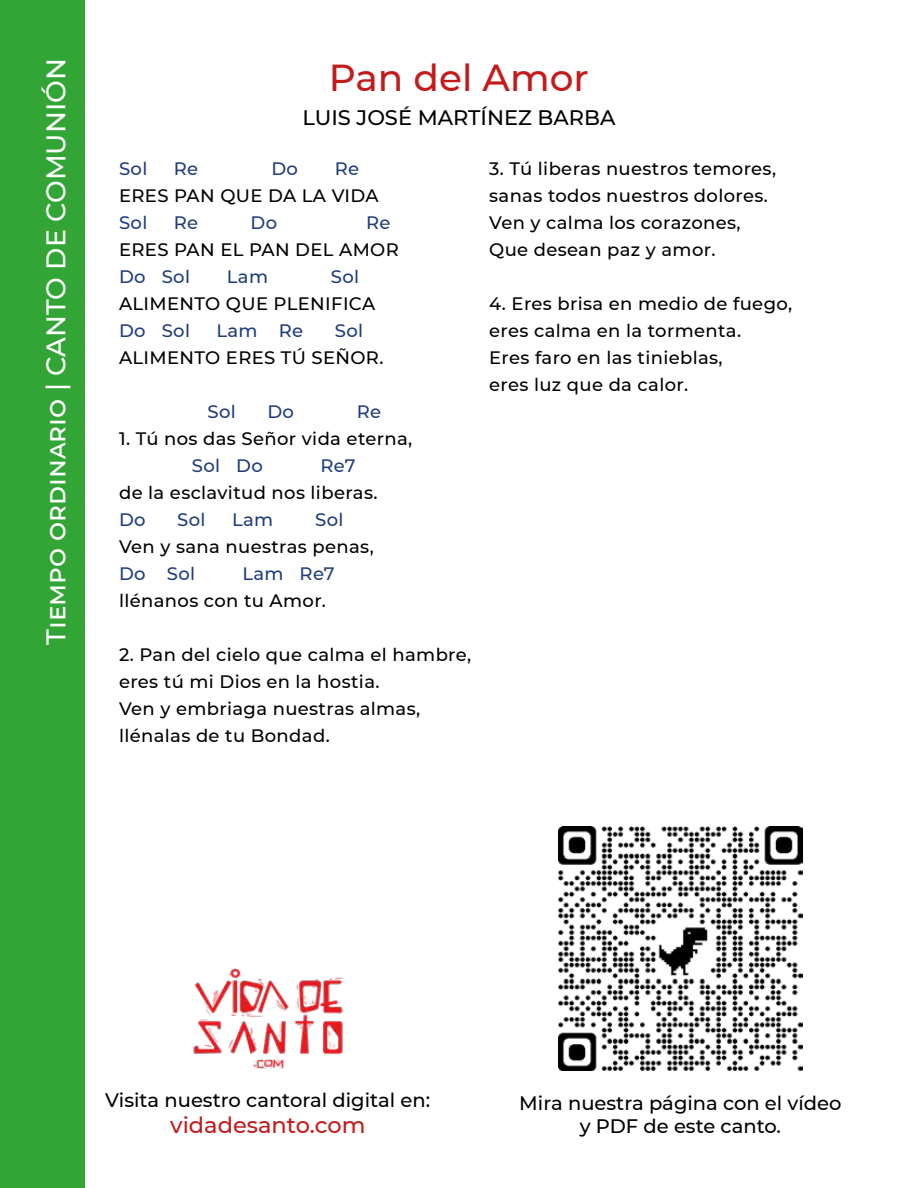
<style>
.page{position:relative;width:918px;height:1188px;background:#fff}
.page>*{position:absolute;margin:0;border:0;box-sizing:border-box;transform-origin:0 0}
.t1{font:500 37.5px "Montserrat";color:#c31b1c}
.t2{font:500 27px "Montserrat";color:#fff}
.t3{font:500 22.5px "Montserrat";color:#c31b1c}
.t4{font:500 21px "Montserrat";color:#000}
.t5{font:500 19.5px/23.4px "Montserrat";color:#000;text-align:center}
.t6{font:500 18px/27px "Montserrat";letter-spacing:.02em;color:#000}
.t7{font:500 18px "Montserrat";letter-spacing:.02em;color:#1e3d7e}
</style>
<div class="page">
<div style="left:0;top:0;width:85px;height:1188px;background:#32a536"></div>
<img style="left:193px;top:968px;width:150px;height:101px">
<img style="left:558px;top:826px;width:245px;height:245px">
<h2 class="t2" style="left:37px;top:645px;width:588px;rotate:-90deg">Tiempo ordinario | CANTO DE COMUNIÓN</h2>
<h1 class="t1" style="left:329px;top:52px;width:262px">Pan del Amor</h1>
<p class="t4" style="left:303px;top:103px;width:314px">LUIS JOSÉ MARTÍNEZ BARBA</p>
<p class="t7" style="left:119px;top:156px;width:30px">Sol</p>
<p class="t7" style="left:174px;top:156px;width:26px">Re</p>
<p class="t7" style="left:271px;top:156px;width:28px">Do</p>
<p class="t7" style="left:335px;top:156px;width:26px">Re</p>
<p class="t6" style="left:119px;top:182px;width:261px">ERES PAN QUE DA LA VIDA</p>
<p class="t7" style="left:119px;top:210px;width:30px">Sol</p>
<p class="t7" style="left:174px;top:210px;width:26px">Re</p>
<p class="t7" style="left:251px;top:210px;width:28px">Do</p>
<p class="t7" style="left:366px;top:210px;width:26px">Re</p>
<p class="t6" style="left:119px;top:236px;width:281px">ERES PAN EL PAN DEL AMOR</p>
<p class="t7" style="left:119px;top:264px;width:72px">Do Sol</p>
<p class="t7" style="left:227px;top:264px;width:43px">Lam</p>
<p class="t7" style="left:331px;top:264px;width:30px">Sol</p>
<p class="t6" style="left:119px;top:290px;width:258px">ALIMENTO QUE PLENIFICA</p>
<p class="t7" style="left:119px;top:318px;width:72px">Do Sol</p>
<p class="t7" style="left:216px;top:318px;width:88px">Lam Re</p>
<p class="t7" style="left:335px;top:318px;width:30px">Sol</p>
<p class="t6" style="left:119px;top:344px;width:266px">ALIMENTO ERES TÚ SEÑOR.</p>
<p class="t7" style="left:207px;top:399px;width:30px">Sol</p>
<p class="t7" style="left:267px;top:399px;width:28px">Do</p>
<p class="t7" style="left:357px;top:399px;width:26px">Re</p>
<p class="t6" style="left:119px;top:425px;width:295px">1. Tú nos das Señor vida eterna,</p>
<p class="t7" style="left:192px;top:453px;width:72px">Sol Do</p>
<p class="t7" style="left:320px;top:453px;width:37px">Re7</p>
<p class="t6" style="left:119px;top:479px;width:260px">de la esclavitud nos liberas.</p>
<p class="t7" style="left:119px;top:507px;width:28px">Do</p>
<p class="t7" style="left:177px;top:507px;width:30px">Sol</p>
<p class="t7" style="left:232px;top:507px;width:43px">Lam</p>
<p class="t7" style="left:315px;top:507px;width:30px">Sol</p>
<p class="t6" style="left:119px;top:533px;width:256px">Ven y sana nuestras penas,</p>
<p class="t7" style="left:119px;top:561px;width:78px">Do Sol</p>
<p class="t7" style="left:242px;top:561px;width:94px">Lam Re7</p>
<p class="t6" style="left:119px;top:587px;width:208px">llénanos con tu Amor.</p>
<p class="t6" style="left:119px;top:641px;width:354px">2. Pan del cielo que calma el hambre, eres tú mi Dios en la hostia.<br>Ven y embriaga nuestras almas, llénalas de tu Bondad.</p>
<p class="t6" style="left:489px;top:155px;width:288px">3. Tú liberas nuestros temores, sanas todos nuestros dolores.<br>Ven y calma los corazones,<br>Que desean paz y amor.</p>
<p class="t6" style="left:489px;top:290px;width:304px">4. Eres brisa en medio de fuego, eres calma en la tormenta.<br>Eres faro en las tinieblas,<br>eres luz que da calor.</p>
<p class="t5" style="left:105px;top:1087px;width:326px">Visita nuestro cantoral digital en:</p>
<p class="t3" style="left:170px;top:1110px;width:197px">vidadesanto.com</p>
<p class="t5" style="left:519px;top:1090px;width:324px">Mira nuestra página con el vídeo y PDF de este canto.</p>
</div>
